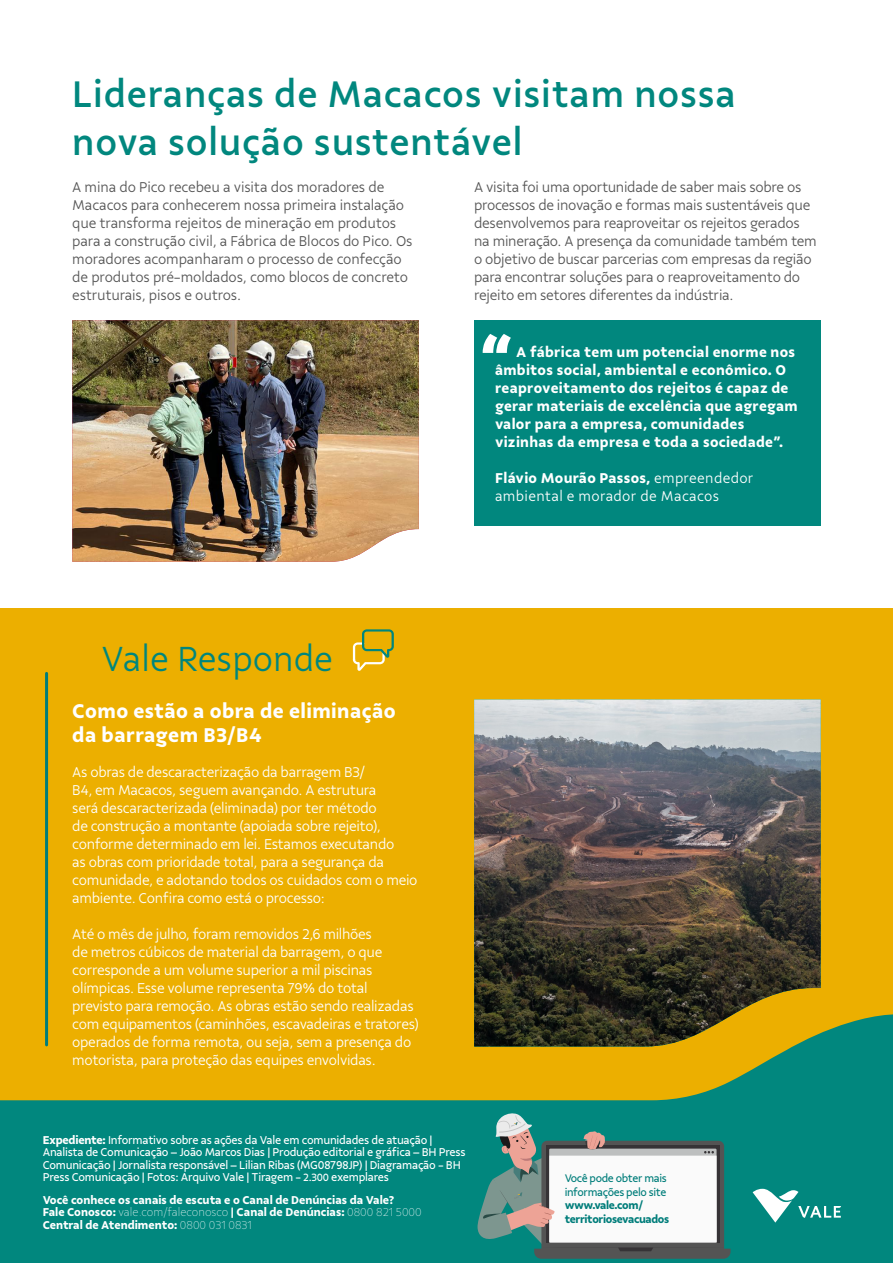
<style>
.page{position:relative;width:893px;height:1263px;background:#fff}
.page>*{position:absolute;margin:0;border:0;box-sizing:border-box;transform-origin:0 0}
.t1{font:500 39px/48px "Vale Sans";letter-spacing:.02em;color:#01877e}
.t2{font:300 36.75px "Vale Sans";color:#00867d}
.t3{font:700 21px/24px "Vale Sans";letter-spacing:.02em;color:#fff}
.t4{font:300 15px/18px "Vale Sans";letter-spacing:-.02em;color:#fff}
.t5{font:300 15px/18px "Vale Sans";letter-spacing:-.02em;color:#555}
.t6{font:700 15px/18px "Vale Sans";letter-spacing:.02em;color:#fff}
.t7{font:300 15px/18px "Vale Sans";letter-spacing:.02em;color:#fff}
.t8{font:12px/12.5px "Vale Sans";letter-spacing:-.02em;color:#fff}
.t9{font:700 12px/12.5px "Vale Sans";color:#fff}
.t10{font:11.55px/14px "Vale Sans";letter-spacing:-.03em;color:#007d7a}
.t11{font:700 11.55px/14px "Vale Sans";letter-spacing:-.03em;color:#007d7a}
.s1{font-weight:700}
.s2{font-size:11.1px}
.s3{font-weight:100}
</style>
<div class="page">
<div style="left:0;top:608px;width:893px;height:495px;background:#ecaf00"></div>
<hr style="left:45px;top:673px;width:3px;height:372px;background:#007d7a">
<svg style="left:353px;top:629px;width:41px;height:42px"></svg>
<img style="left:474px;top:699px;width:347px;height:311px">
<img style="left:72px;top:320px;width:347px;height:242px">
<svg style="left:0;top:1010px;width:893px;height:253px;fill:#01877e"></svg>
<svg style="left:753px;top:1189px;width:88px;height:33px"></svg>
<svg style="left:477px;top:1112px;width:253px;height:147px"></svg>
<div style="left:474px;top:320px;width:347px;height:206px;background:#01877e"></div>
<svg style="left:483px;top:334px;width:28px;height:19px"></svg>
<h1 class="t1" style="left:72px;top:69px;width:665px">Lideranças de Macacos visitam nossa nova solução sustentável</h1>
<p class="t5" style="left:72px;top:178px;width:342px">A mina do Pico recebeu a visita dos moradores de Macacos para conhecerem nossa primeira instalação que transforma rejeitos de mineração em produtos para a construção civil, a Fábrica de Blocos do Pico. Os moradores acompanharam o processo de confecção de produtos pré-moldados, como blocos de concreto estruturais, pisos e outros.</p>
<p class="t5" style="left:474px;top:178px;width:344px">A visita foi uma oportunidade de saber mais sobre os processos de inovação e formas mais sustentáveis que desenvolvemos para reaproveitar os rejeitos gerados na mineração. A presença da comunidade também tem o objetivo de buscar parcerias com empresas da região para encontrar soluções para o reaproveitamento do rejeito em setores diferentes da indústria.</p>
<p class="t6" style="left:495px;top:342px;width:304px;text-indent:21px">A fábrica tem um potencial enorme nos âmbitos social, ambiental e econômico. O reaproveitamento dos rejeitos é capaz de gerar materiais de excelência que agregam valor para a empresa, comunidades vizinhas da empresa e toda a sociedade”.</p>
<p class="t7" style="left:495px;top:468px;width:260px"><span class="s1">Flávio Mourão Passos,</span> empreendedor ambiental e morador de Macacos</p>
<h2 class="t2" style="left:102px;top:637px;width:233px">Vale Responde</h2>
<h3 class="t3" style="left:72px;top:699px;width:325px">Como estão a obra de eliminação da barragem B3/B4</h3>
<p class="t4" style="left:72px;top:762px;width:347px">As obras de descaracterização da barragem B3/<br>B4, em Macacos, seguem avançando. A estrutura<br>será descaracterizada (eliminada) por ter método<br>de construção a montante (apoiada sobre rejeito), conforme determinado em lei. Estamos executando<br>as obras com prioridade total, para a segurança da comunidade, e adotando todos os cuidados com o meio ambiente. Confira como está o processo:</p>
<p class="t4" style="left:72px;top:924px;width:348px">Até o mês de julho, foram removidos 2,6 milhões<br>de metros cúbicos de material da barragem, o que corresponde a um volume superior a mil piscinas olímpicas. Esse volume representa 79% do total previsto para remoção. As obras estão sendo realizadas com equipamentos (caminhões, escavadeiras e tratores) operados de forma remota, ou seja, sem a presença do motorista, para proteção das equipes envolvidas.</p>
<p class="t8" style="left:43px;top:1133px;width:424px"><span class="s1">Expediente:</span> Informativo sobre as ações da Vale em comunidades de atuação | Analista de Comunicação – João Marcos Dias | Produção editorial e gráfica – BH Press Comunicação | Jornalista responsável – Lilian Ribas (MG08798JP) | Diagramação - BH Press Comunicação | Fotos: Arquivo Vale | Tiragem - <span class="s2">2.300</span> exemplares</p>
<p class="t9" style="left:43px;top:1193px;width:380px">Você conhece os canais de escuta e o Canal de Denúncias da Vale?<br>Fale Conosco: <span class="s3">vale.com/faleconosco</span> | Canal de Denúncias: <span class="s3">0800 821 5000<br></span>Central de Atendimento: <span class="s3">0800 031 0831</span></p>
<p class="t10" style="left:565px;top:1171px;width:104px">Você pode obter mais informações pelo site</p>
<p class="t11" style="left:565px;top:1198px;width:106px">www.vale.com/ territoriosevacuados</p>
</div>
